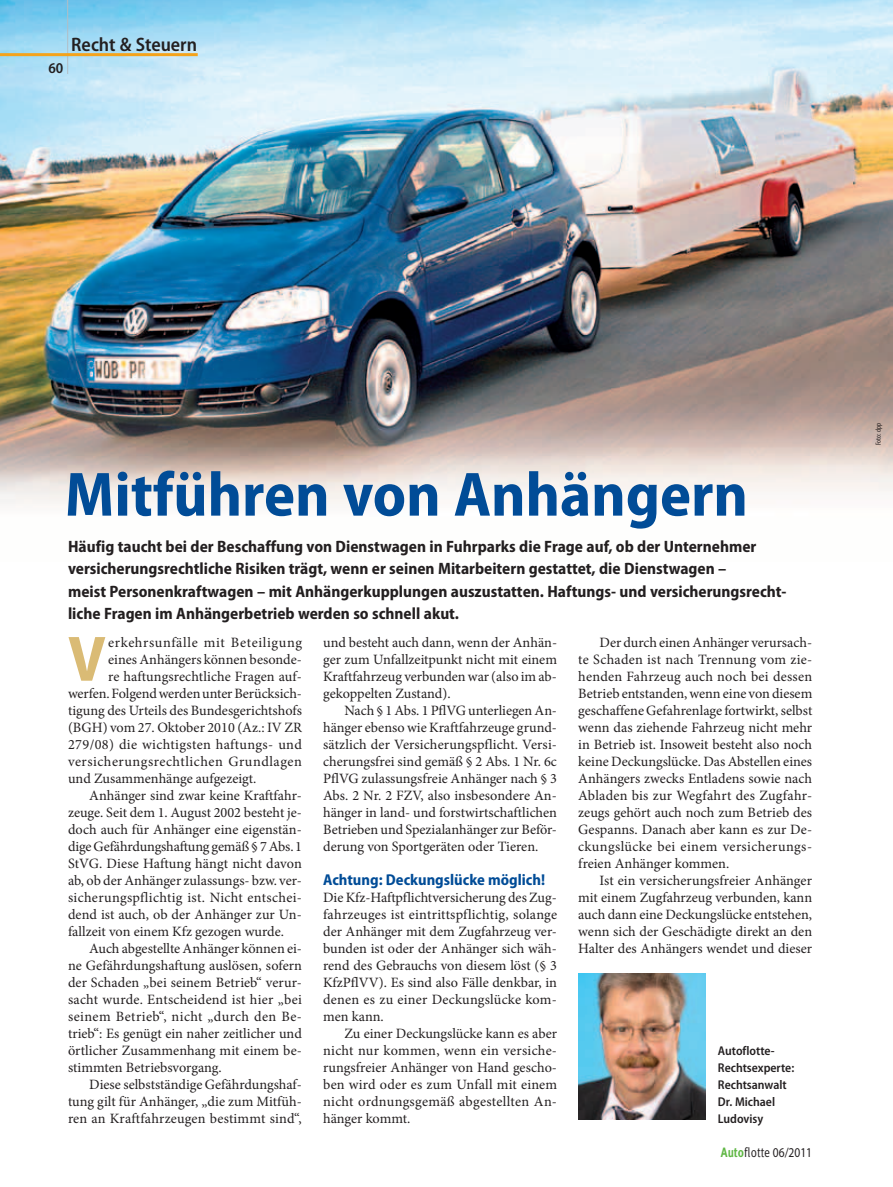
<style>
.page{position:relative;width:893px;height:1187px;background:#fff}
.page>*{position:absolute;margin:0;border:0;box-sizing:border-box;transform-origin:0 0}
.t1{font:700 semi-condensed 64.65px "Myriad Pro";color:#dabb75}
.t2{font:700 semi-condensed 63px "Myriad Pro";color:#014c97}
.t3{font:600 semi-condensed 19.5px "Myriad Pro";color:#231f20}
.t4{font:700 semi-condensed 16.5px/22.5px "Myriad Pro";color:#231f20}
.t5{font:700 semi-condensed 15.75px "Myriad Pro";color:#014c97}
.t6{font:600 semi-condensed 15px "Myriad Pro";color:#231f20}
.t7{font:14.25px/17px "Minion Pro";color:#231f20;text-align:justify}
.t8{font:14.25px "Minion Pro";letter-spacing:.025em;color:#231f20}
.t9{font:14.25px "Minion Pro";letter-spacing:.035em;color:#231f20}
.t10{font:14.25px "Minion Pro";letter-spacing:.03em;color:#231f20}
.t11{font:14.25px "Minion Pro";letter-spacing:.045em;color:#231f20}
.t12{font:13.5px "Myriad Pro";color:#231f20;scale:.85 1}
.t13{font:600 semi-condensed 12.75px/17px "Myriad Pro";color:#231f20}
.t14{font:condensed 7.5px "Myriad Pro";letter-spacing:-.005em;color:#231f20}
.s1{font-family:"Meta OT";font-weight:700;color:#60b745}
.s2{font-family:"Meta OT"}
</style>
<div class="page">
<img style="left:0;top:0;width:893px;height:504px">
<hr style="left:67px;top:0;width:1px;height:74px;background:#b1bec6">
<hr style="left:0;top:53px;width:198px;height:3px;background:#f4a31b">
<img style="left:579px;top:973px;width:126px;height:146px">
<p class="t6" style="left:48px;top:60px;width:16px">60</p>
<h3 class="t3" style="left:71px;top:33px;width:127px">Recht &amp; Steuern</h3>
<h2 class="t2" style="left:65px;top:459px;width:684px">Mitführen von Anhängern</h2>
<p class="t4" style="left:68px;top:535px;width:720px">Häufig taucht bei der Beschaffung von Dienstwagen in Fuhrparks die Frage auf, ob der Unternehmer versicherungsrechtliche Risiken trägt, wenn er seinen Mitarbeitern gestattet, die Dienstwagen –<br>meist Personenkraftwagen – mit Anhängerkupplungen auszustatten. Haftungs- und versicherungsrecht&shy;liche Fragen im Anhängerbetrieb werden so schnell akut.</p>
<h1 class="t1" style="left:68px;top:623px;width:39px">V</h1>
<p class="t11" style="left:108px;top:632px;width:195px">erkehrsunfälle mit Beteiligung</p>
<p class="t7" style="left:108px;top:650px;width:195px">eines Anhängers können besonde-</p>
<p class="t7" style="left:108px;top:667px;width:195px">re haftungsrechtliche Fragen auf-</p>
<p class="t7" style="left:68px;top:684px;width:235px">werfen. Folgend werden unter Berücksich-</p>
<p class="t7" style="left:68px;top:701px;width:235px">tigung des Urteils des Bundesgerichtshofs</p>
<p class="t7" style="left:68px;top:718px;width:235px">(BGH) vom 27. Oktober 2010 (Az.: IV ZR</p>
<p class="t8" style="left:68px;top:734px;width:235px">279/08) die wichtigsten haftungs- und</p>
<p class="t9" style="left:68px;top:751px;width:235px">versicherungsrechtlichen Grundlagen</p>
<p class="t7" style="left:68px;top:769px;width:190px">und Zusammenhänge aufgezeigt.</p>
<p class="t7" style="left:89px;top:786px;width:214px">Anhänger sind zwar keine Kraftfahr-</p>
<p class="t7" style="left:68px;top:803px;width:235px">zeuge. Seit dem 1. August 2002 besteht je-</p>
<p class="t7" style="left:68px;top:821px;width:235px">doch auch für Anhänger eine eigenstän-</p>
<p class="t7" style="left:68px;top:838px;width:235px">dige Gefährdungshaftung gemäß § 7 Abs.1</p>
<p class="t7" style="left:68px;top:855px;width:235px">StVG. Diese Haftung hängt nicht davon</p>
<p class="t7" style="left:68px;top:872px;width:235px">ab, ob der Anhänger zulassungs- bzw. ver-</p>
<p class="t8" style="left:68px;top:887px;width:235px">sicherungspflichtig ist. Nicht entschei-</p>
<p class="t7" style="left:68px;top:906px;width:235px">dend ist auch, ob der Anhänger zur Un-</p>
<p class="t7" style="left:68px;top:923px;width:217px">fallzeit von einem Kfz gezogen wurde.</p>
<p class="t7" style="left:89px;top:940px;width:214px">Auch abgestellte Anhänger können ei-</p>
<p class="t7" style="left:68px;top:957px;width:235px">ne Gefährdungshaftung auslösen, sofern</p>
<p class="t7" style="left:68px;top:974px;width:235px">der Schaden „bei seinem Betrieb“ verur-</p>
<p class="t7" style="left:68px;top:991px;width:235px">sacht wurde. Entscheidend ist hier „bei</p>
<p class="t10" style="left:68px;top:1007px;width:235px">seinem Betrieb“, nicht „durch den Be-</p>
<p class="t7" style="left:68px;top:1025px;width:235px">trieb“: Es genügt ein naher zeitlicher und</p>
<p class="t7" style="left:68px;top:1042px;width:235px">örtlicher Zusammenhang mit einem be-</p>
<p class="t7" style="left:68px;top:1059px;width:155px">stimmten Betriebsvorgang.</p>
<p class="t7" style="left:89px;top:1076px;width:214px">Diese selbstständige Gefährdungshaf-</p>
<p class="t7" style="left:68px;top:1093px;width:235px">tung gilt für Anhänger, „die zum Mitfüh-</p>
<p class="t7" style="left:68px;top:1110px;width:235px">ren an Kraftfahrzeugen bestimmt sind“,</p>
<p class="t7" style="left:323px;top:634px;width:235px">und besteht auch dann, wenn der Anhän&shy;ger zum Unfallzeitpunkt nicht mit einem Kraftfahrzeug verbunden war (also im ab&shy;gekoppelten Zustand).</p>
<p class="t7" style="left:323px;top:702px;width:235px;text-indent:21px">Nach § 1 Abs. 1 PflVG unterliegen An&shy;hänger ebenso wie Kraftfahrzeuge grund&shy;sätzlich der Versicherungspflicht. Versi&shy;cherungsfrei sind gemäß § 2 Abs. 1 Nr. 6c PflVG zulassungsfreie Anhänger nach § 3<br>Abs. 2 Nr. 2 FZV, also insbesondere An&shy;hänger in land- und forstwirtschaftlichen Betrieben und Spezialanhänger zur Beför&shy;derung von Sportgeräten oder Tieren.</p>
<p class="t5" style="left:323px;top:870px;width:223px">Achtung: Deckungslücke möglich!</p>
<p class="t7" style="left:323px;top:888px;width:235px">Die Kfz-Haftpflichtversicherung des Zug&shy;fahrzeuges ist eintrittspflichtig, solange der Anhänger mit dem Zugfahrzeug ver&shy;bunden ist oder der Anhänger sich wäh&shy;rend des Gebrauchs von diesem löst (§ 3<br>KfzPflVV). Es sind also Fälle denkbar, in denen es zu einer Deckungslücke kom&shy;men kann.</p>
<p class="t7" style="left:323px;top:1025px;width:235px;text-indent:21px">Zu einer Deckungslücke kann es aber nicht nur kommen, wenn ein versiche&shy;rungsfreier Anhänger von Hand gescho&shy;ben wird oder es zum Unfall mit einem nicht ordnungsgemäß abgestellten An&shy;hänger kommt.</p>
<p class="t7" style="left:578px;top:633px;width:236px;text-indent:21px">Der durch einen Anhänger verursach&shy;te Schaden ist nach Trennung vom zie&shy;henden Fahrzeug auch noch bei dessen Betrieb entstanden, wenn eine von diesem geschaffene Gefahrenlage fortwirkt, selbst wenn das ziehende Fahrzeug nicht mehr in Betrieb ist. Insoweit besteht also noch keine Deckungslücke. Das Abstellen eines Anhängers zwecks Entladens sowie nach Abladen bis zur Wegfahrt des Zugfahr&shy;zeugs gehört auch noch zum Betrieb des Gespanns. Danach aber kann es zur De&shy;ckungslücke bei einem versicherungs&shy;freien Anhänger kommen.</p>
<p class="t7" style="left:578px;top:872px;width:235px;text-indent:21px">Ist ein versicherungsfreier Anhänger mit einem Zugfahrzeug verbunden, kann auch dann eine Deckungslücke entstehen, wenn sich der Geschädigte direkt an den Halter des Anhängers wendet und dieser</p>
<p class="t13" style="left:718px;top:1042px;width:78px">Autoflotte-<br>Rechtsexperte:<br>Rechtsanwalt<br>Dr. Michael<br>Ludovisy</p>
<p class="t12" style="left:721px;top:1144px;width:109px"><span class="s1">Auto</span><span class="s2">flotte</span> 06/2011</p>
<p class="t14" style="left:874px;top:445px;width:23px;rotate:-90deg">Foto: dpp</p>
</div>
